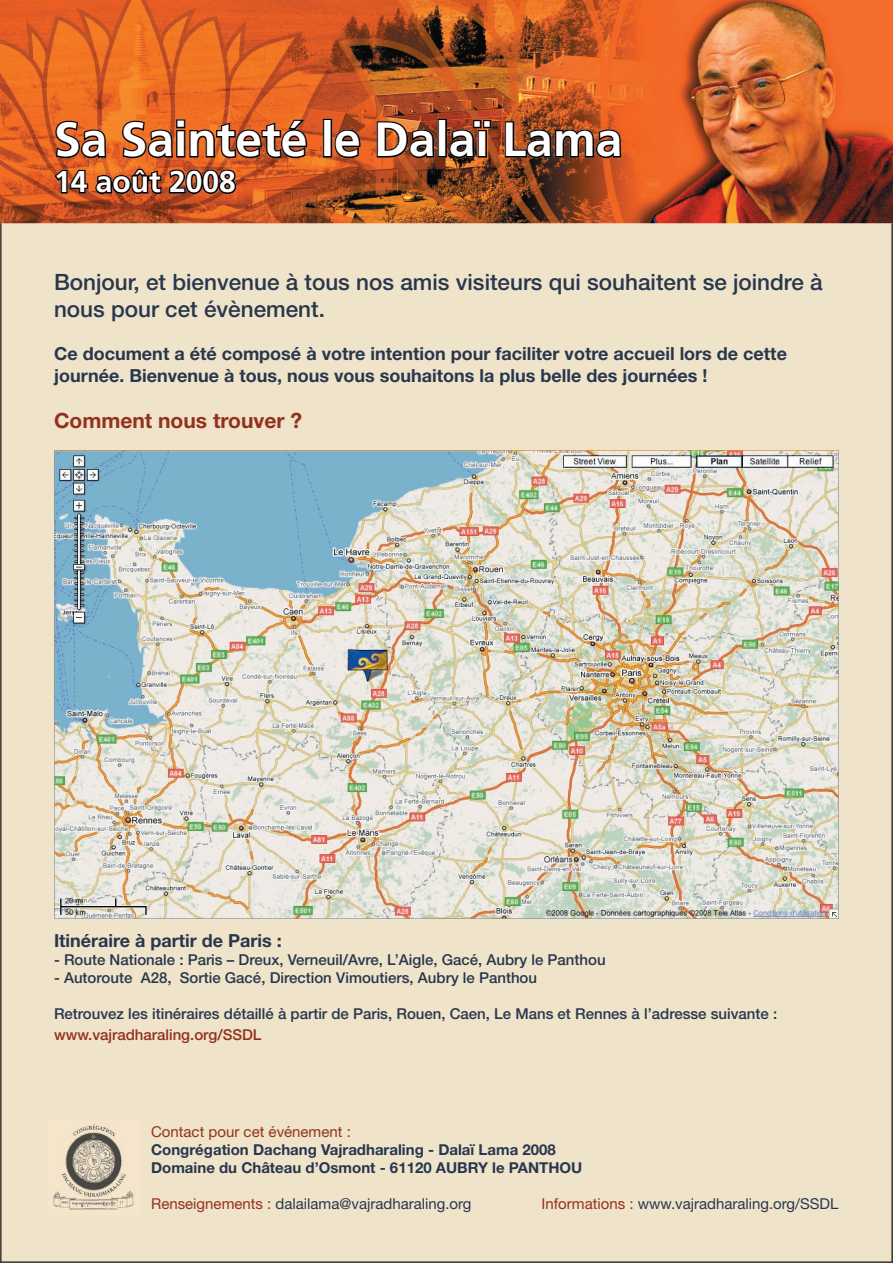
<style>
.page{position:relative;width:893px;height:1263px;background:#fff}
.page>*{position:absolute;margin:0;border:0;box-sizing:border-box;transform-origin:0 0}
.t1{font:700 48px "Frutiger";color:#fff}
.t2{font:700 30px "Frutiger";color:#fff}
.t3{font:500 22.5px/27px "Helvetica Neue";color:#28374e}
.t4{font:700 21px "Helvetica Neue";color:#93311f}
.t5{font:700 18px/21.6px "Helvetica Neue";color:#28374e}
.t6{font:500 15px "Helvetica Neue";color:#28374e}
.t7{font:700 15px/18px "Helvetica Neue";color:#28374e}
.t8{font:15px "Helvetica Neue";color:#28374e}
.t9{font:500 15px "Helvetica Neue";color:#93311f}
.t10{font:15px "Helvetica Neue";color:#93311f}
.s1{color:#93311f}
</style>
<div class="page">
<div style="left:1px;top:223px;width:891px;height:1039px;background:#efe3c9"></div>
<img style="left:0;top:0;width:893px;height:223px">
<img style="left:55px;top:119px;width:436px;height:39px">
<img style="left:131px;top:169px;width:105px;height:25px">
<img style="left:48px;top:1120px;width:93px;height:94px">
<img style="left:54px;top:450px;width:785px;height:468px">
<h1 class="t1" style="left:54px;top:111px;width:570px">Sa Sainteté le Dalaï Lama</h1>
<h2 class="t2" style="left:54px;top:164px;width:183px">14 août 2008</h2>
<h3 class="t3" style="left:54px;top:268px;width:770px">Bonjour, et bienvenue à tous nos amis visiteurs qui souhaitent se joindre à nous pour cet évènement.</h3>
<p class="t5" style="left:54px;top:342px;width:734px">Ce document a été composé à votre intention pour faciliter votre accueil lors de cette journée. Bienvenue à tous, nous vous souhaitons la plus belle des journées !</p>
<h3 class="t4" style="left:54px;top:408px;width:250px">Comment nous trouver ?</h3>
<p class="t5" style="left:54px;top:929px;width:229px">Itinéraire à partir de Paris :</p>
<p class="t6" style="left:54px;top:950px;width:553px">- Route Nationale : Paris – Dreux, Verneuil/Avre, L’Aigle, Gacé, Aubry le Panthou</p>
<p class="t6" style="left:54px;top:968px;width:485px">- Autoroute A28, Sortie Gacé, Direction Vimoutiers, Aubry le Panthou</p>
<p class="t6" style="left:54px;top:1004px;width:725px">Retrouvez les itinéraires détaillé à partir de Paris, Rouen, Caen, Le Mans et Rennes à l’adresse suivante :</p>
<p class="t9" style="left:54px;top:1026px;width:209px">www.vajradharaling.org/SSDL</p>
<p class="t10" style="left:151px;top:1123px;width:201px">Contact pour cet événement :</p>
<p class="t7" style="left:151px;top:1140px;width:433px">Congrégation Dachang Vajradharaling - Dalaï Lama 2008<br>Domaine du Château d’Osmont - 61120 AUBRY le PANTHOU</p>
<p class="t8" style="left:151px;top:1195px;width:322px"><span class="s1">Renseignements :</span> dalailama@vajradharaling.org</p>
<p class="t8" style="left:542px;top:1195px;width:298px"><span class="s1">Informations :</span> www.vajradharaling.org/SSDL</p>
</div>
